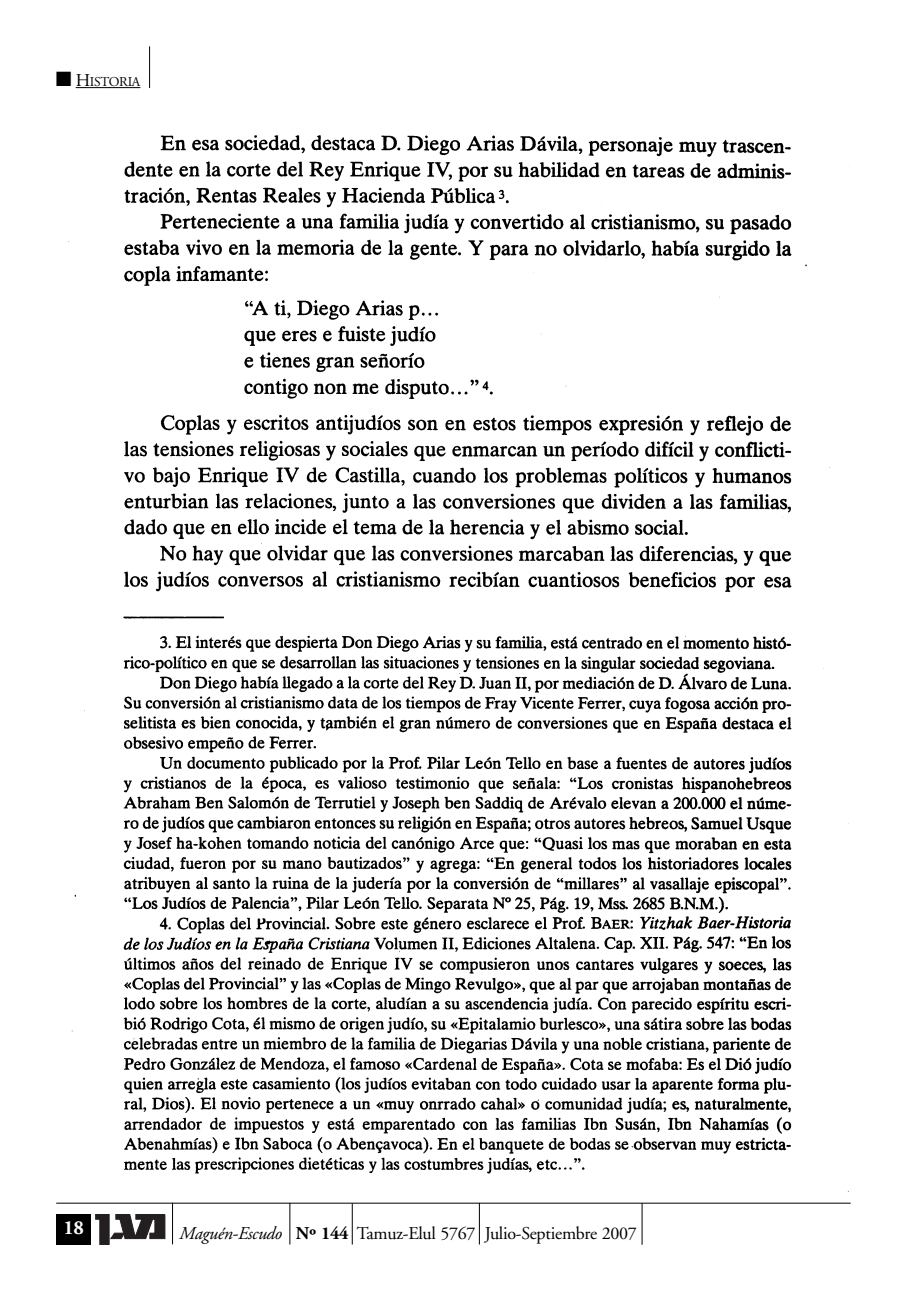
<style>
.page{position:relative;width:908px;height:1304px;background:#fff}
.page>*{position:absolute;margin:0;border:0;box-sizing:border-box;transform-origin:0 0}
.t1{font:700 20px "Adobe Garamond";color:#fff}
.t2{font:18px "Adobe Garamond";letter-spacing:-.015em;color:#000}
.t3{font:13.6px "Adobe Garamond";letter-spacing:-.02em;color:#000}
.s1{font-family:"Monotype Sorts";font-size:20px}
.s2{font-size:18px}
.s3{font-style:italic}
.s4{font-weight:700}
</style>
<div class="page">
<svg style="left:95px;top:1214px;width:70px;height:31px"></svg>
<div style="left:56px;top:1214px;width:35px;height:31px;background:#000"></div>
<hr style="left:289px;top:1203px;width:1px;height:41px;background:#000">
<hr style="left:172px;top:1203px;width:1px;height:41px;background:#000">
<hr style="left:352px;top:1203px;width:1px;height:41px;background:#000">
<hr style="left:479px;top:1203px;width:1px;height:41px;background:#000">
<hr style="left:641px;top:1203px;width:1px;height:42px;background:#000">
<hr style="left:149px;top:46px;width:1px;height:42px;background:#000">
<hr style="left:56px;top:1203px;width:794px;height:1px;background:#000">
<svg style="left:76px;top:87px;width:33px;height:1px"></svg>
<hr style="left:109px;top:87px;width:31px;height:1px;background:#000">
<img style="left:68px;top:135px;width:781px;height:1057px">
<p class="t3" style="left:56px;top:76px;width:86px"><span class="s1">■</span> <span class="s2">H</span>ISTORIA</p>
<p class="t1" style="left:63px;top:1219px;width:22px">18</p>
<p class="t2" style="left:179px;top:1226px;width:459px"><span class="s3">Maguén-Escudo</span> <span class="s4">Nº 144</span> Tamuz-Elul 5767 Julio-Septiembre 2007</p>
</div>
